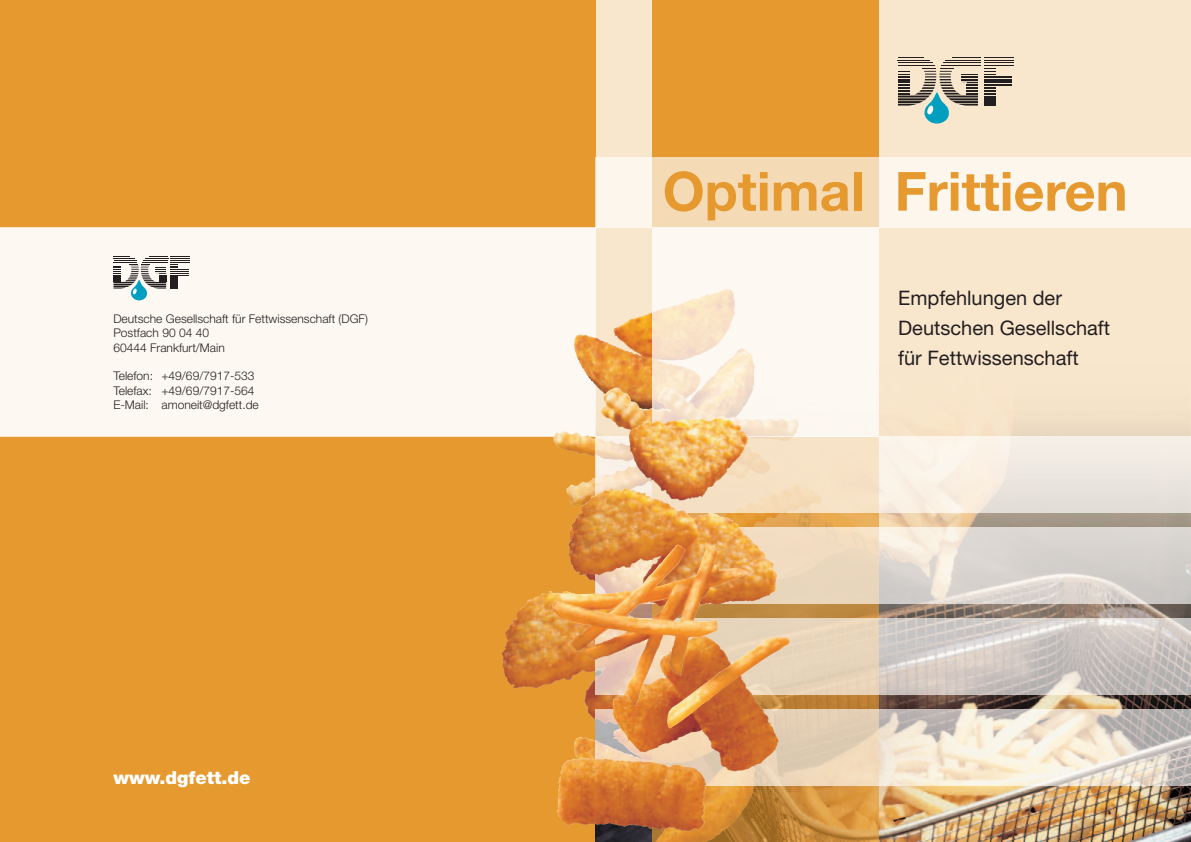
<style>
.page{position:relative;width:1191px;height:842px;background:#f9e7cd}
.page>*{position:absolute;margin:0;border:0;box-sizing:border-box;transform-origin:0 0}
.t1{font:700 54px "Helvetica Neue";color:#e5992e}
.t2{font:20px/30px "Helvetica Neue";color:#231f20}
.t3{font:900 18px "Helvetica Neue";color:#fff}
.t4{font:300 12px/14.4px "Helvetica Neue";color:#231f20}
</style>
<div class="page">
<div style="left:0;top:0;width:595px;height:227px;background:#e5992e"></div>
<div style="left:0;top:437px;width:595px;height:405px;background:#e5992e"></div>
<div style="left:0;top:227px;width:595px;height:210px;background:#fdf8f1"></div>
<img style="left:595px;top:288px;width:596px;height:554px">
<img style="left:574px;top:289px;width:78px;height:107px">
<img style="left:573px;top:691px;width:79px;height:108px">
<img style="left:569px;top:512px;width:83px;height:33px">
<img style="left:600px;top:387px;width:52px;height:50px">
<div style="left:652px;top:0;width:227px;height:227px;background:#e5992e"></div>
<svg style="left:652px;top:513px;width:227px;height:329px;background:#ce8b3d"></svg>
<hr style="left:898px;top:60px;width:32px;height:1px;background:#231f20">
<hr style="left:898px;top:63px;width:35px;height:1px;background:#231f20">
<hr style="left:898px;top:65px;width:36px;height:1px;background:#231f20">
<hr style="left:943px;top:63px;width:38px;height:1px;background:#231f20">
<hr style="left:941px;top:65px;width:40px;height:1px;background:#231f20">
<svg style="left:898px;top:68px;width:80px;height:56px"></svg>
<hr style="left:984px;top:57px;width:30px;height:1px;background:#231f20">
<hr style="left:984px;top:60px;width:30px;height:1px;background:#231f20">
<hr style="left:984px;top:63px;width:30px;height:1px;background:#231f20">
<hr style="left:984px;top:65px;width:30px;height:1px;background:#231f20">
<svg style="left:984px;top:68px;width:28px;height:38px"></svg>
<hr style="left:946px;top:60px;width:35px;height:1px;background:#231f20">
<svg style="left:952px;top:57px;width:29px;height:1px"></svg>
<svg style="left:898px;top:57px;width:25px;height:1px"></svg>
<svg style="left:652px;top:227px;width:227px;height:210px;fill:#fdf8f1"></svg>
<svg style="left:595px;top:527px;width:596px;height:77px"></svg>
<svg style="left:595px;top:618px;width:596px;height:76px;background:#d8c5b4"></svg>
<svg style="left:595px;top:709px;width:596px;height:76px"></svg>
<svg style="left:595px;top:157px;width:596px;height:70px;background:#f9ebd7"></svg>
<svg style="left:595px;top:437px;width:596px;height:76px"></svg>
<svg style="left:113px;top:258px;width:77px;height:42px"></svg>
<img style="left:629px;top:418px;width:89px;height:58px">
<img style="left:611px;top:634px;width:87px;height:118px">
<img style="left:552px;top:545px;width:154px;height:83px">
<p class="t4" style="left:113px;top:311px;width:256px">Deutsche Gesellschaft für Fettwissenschaft (DGF)<br>Postfach 90 04 40<br>60444 Frankfurt/Main</p>
<p class="t4" style="left:113px;top:369px;width:147px">Telefon: +49/69/7917-533<br>Telefax: +49/69/7917-564<br>E-Mail: amoneit@dgfett.de</p>
<h3 class="t3" style="left:113px;top:767px;width:139px">www.dgfett.de</h3>
<h1 class="t1" style="left:662px;top:158px;width:466px">Optimal Frittieren</h1>
<h2 class="t2" style="left:898px;top:283px;width:213px">Empfehlungen der<br>Deutschen Gesellschaft für Fettwissenschaft</h2>
</div>
